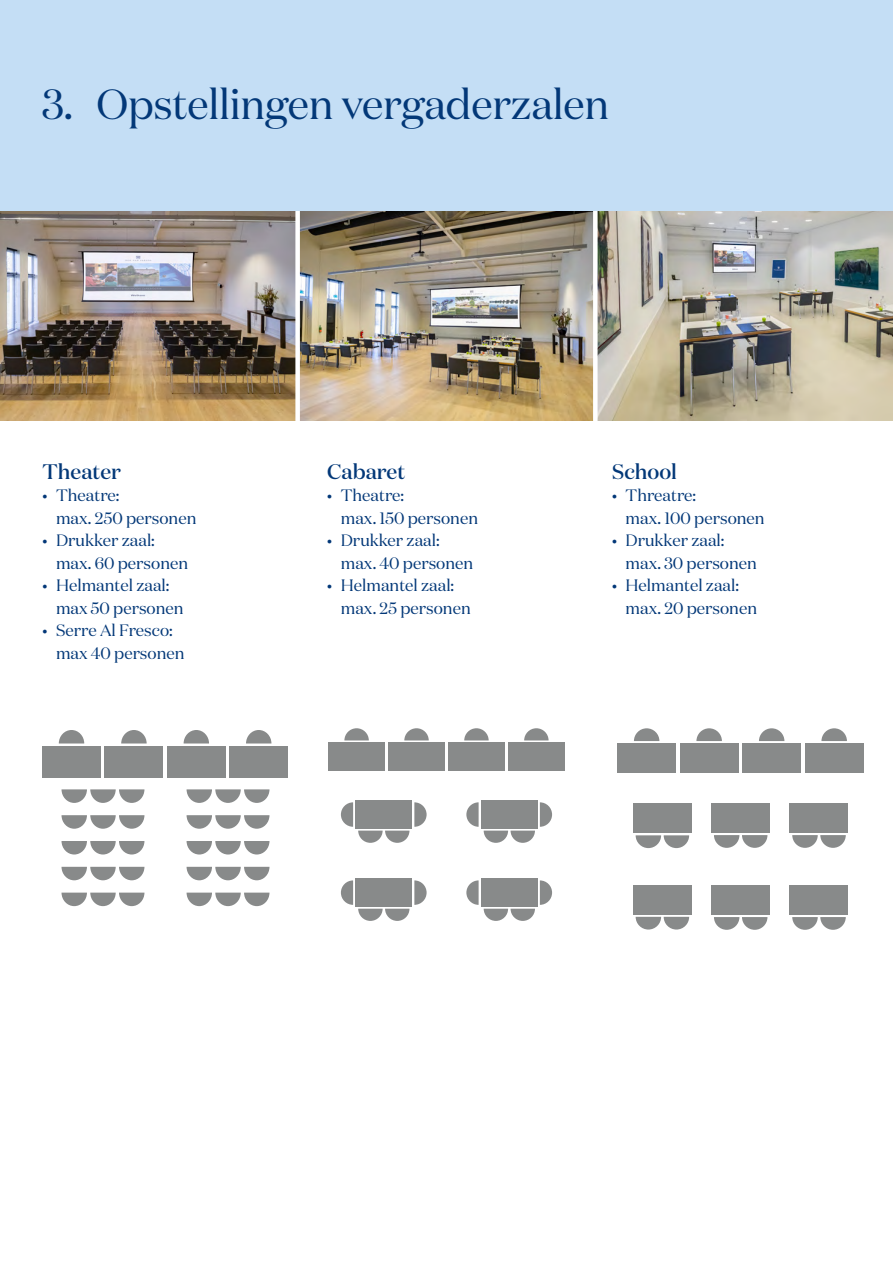
<style>
.page{position:relative;width:893px;height:1263px;background:#fff}
.page>*{position:absolute;margin:0;border:0;box-sizing:border-box;transform-origin:0 0}
.t1{font:42px "Domaine Display";letter-spacing:-.005em;color:#033878}
.t2{font:500 21px "Domaine Display";color:#033878}
.t3{font:16.5px/22.5px "Domaine Display";color:#033878}
</style>
<div class="page">
<svg style="left:62px;top:789px;width:82px;height:14px"></svg>
<svg style="left:62px;top:815px;width:82px;height:14px"></svg>
<svg style="left:62px;top:841px;width:82px;height:13px"></svg>
<svg style="left:62px;top:867px;width:82px;height:13px"></svg>
<svg style="left:62px;top:893px;width:82px;height:13px"></svg>
<svg style="left:187px;top:789px;width:82px;height:14px"></svg>
<svg style="left:187px;top:815px;width:82px;height:14px"></svg>
<svg style="left:187px;top:841px;width:82px;height:13px"></svg>
<svg style="left:187px;top:867px;width:82px;height:13px"></svg>
<svg style="left:187px;top:893px;width:82px;height:13px"></svg>
<svg style="left:59px;top:730px;width:25px;height:13px"></svg>
<div style="left:42px;top:746px;width:59px;height:31px;background:#888a8a"></div>
<svg style="left:121px;top:730px;width:26px;height:13px"></svg>
<div style="left:105px;top:746px;width:58px;height:31px;background:#888a8a"></div>
<svg style="left:246px;top:730px;width:25px;height:13px"></svg>
<div style="left:229px;top:746px;width:59px;height:31px;background:#888a8a"></div>
<svg style="left:184px;top:730px;width:25px;height:13px"></svg>
<div style="left:167px;top:746px;width:59px;height:31px;background:#888a8a"></div>
<svg style="left:634px;top:728px;width:25px;height:13px"></svg>
<div style="left:617px;top:743px;width:59px;height:30px;background:#888a8a"></div>
<svg style="left:696px;top:728px;width:26px;height:13px"></svg>
<div style="left:680px;top:743px;width:59px;height:30px;background:#888a8a"></div>
<svg style="left:821px;top:728px;width:26px;height:13px"></svg>
<div style="left:805px;top:743px;width:59px;height:30px;background:#888a8a"></div>
<svg style="left:759px;top:728px;width:25px;height:13px"></svg>
<div style="left:742px;top:743px;width:59px;height:30px;background:#888a8a"></div>
<div style="left:633px;top:803px;width:58px;height:30px;background:#888a8a"></div>
<svg style="left:636px;top:835px;width:53px;height:13px"></svg>
<div style="left:633px;top:885px;width:58px;height:29px;background:#888a8a"></div>
<svg style="left:636px;top:917px;width:53px;height:12px"></svg>
<div style="left:711px;top:803px;width:59px;height:30px;background:#888a8a"></div>
<svg style="left:714px;top:835px;width:53px;height:13px"></svg>
<div style="left:711px;top:885px;width:59px;height:30px;background:#888a8a"></div>
<svg style="left:714px;top:917px;width:53px;height:13px"></svg>
<div style="left:789px;top:803px;width:59px;height:30px;background:#888a8a"></div>
<svg style="left:792px;top:835px;width:54px;height:13px"></svg>
<div style="left:789px;top:885px;width:59px;height:30px;background:#888a8a"></div>
<svg style="left:792px;top:917px;width:54px;height:13px"></svg>
<div style="left:355px;top:800px;width:57px;height:28px;background:#888a8a"></div>
<svg style="left:341px;top:802px;width:86px;height:41px"></svg>
<div style="left:481px;top:800px;width:56px;height:28px;background:#888a8a"></div>
<svg style="left:466px;top:802px;width:86px;height:41px"></svg>
<div style="left:355px;top:878px;width:57px;height:28px;background:#888a8a"></div>
<svg style="left:341px;top:880px;width:86px;height:41px"></svg>
<div style="left:481px;top:878px;width:56px;height:28px;background:#888a8a"></div>
<svg style="left:466px;top:880px;width:86px;height:41px"></svg>
<svg style="left:344px;top:728px;width:25px;height:12px"></svg>
<div style="left:328px;top:743px;width:57px;height:28px;background:#888a8a"></div>
<svg style="left:404px;top:728px;width:25px;height:12px"></svg>
<div style="left:388px;top:743px;width:57px;height:28px;background:#888a8a"></div>
<svg style="left:524px;top:728px;width:25px;height:12px"></svg>
<div style="left:508px;top:743px;width:57px;height:28px;background:#888a8a"></div>
<svg style="left:464px;top:728px;width:25px;height:12px"></svg>
<div style="left:448px;top:743px;width:57px;height:28px;background:#888a8a"></div>
<img style="left:300px;top:210px;width:293px;height:211px">
<img style="left:0;top:210px;width:295px;height:211px">
<img style="left:598px;top:210px;width:295px;height:211px">
<div style="left:0;top:0;width:893px;height:210px;background:#c4def5"></div>
<h1 class="t1" style="left:43px;top:78px;width:568px">3. Opstellingen vergaderzalen</h1>
<p class="t2" style="left:43px;top:458px;width:80px">Theater</p>
<p class="t3" style="left:56px;top:484px;width:142px;text-indent:-13px">• Theatre:<br>max. 250 personen</p>
<p class="t3" style="left:56px;top:529px;width:134px;text-indent:-13px">• Drukker zaal: max. 60 personen</p>
<p class="t3" style="left:56px;top:574px;width:129px;text-indent:-13px">• Helmantel zaal: max 50 personen</p>
<p class="t3" style="left:56px;top:619px;width:130px;text-indent:-13px">• Serre Al Fresco: max 40 personen</p>
<p class="t2" style="left:327px;top:458px;width:79px">Cabaret</p>
<p class="t3" style="left:341px;top:484px;width:139px;text-indent:-13px">• Theatre:<br>max. 150 personen</p>
<p class="t3" style="left:341px;top:529px;width:134px;text-indent:-13px">• Drukker zaal: max. 40 personen</p>
<p class="t3" style="left:341px;top:574px;width:132px;text-indent:-13px">• Helmantel zaal: max. 25 personen</p>
<p class="t2" style="left:612px;top:458px;width:66px">School</p>
<p class="t3" style="left:625px;top:484px;width:141px;text-indent:-13px">• Threatre:<br>max. 100 personen</p>
<p class="t3" style="left:625px;top:529px;width:133px;text-indent:-13px">• Drukker zaal: max. 30 personen</p>
<p class="t3" style="left:625px;top:574px;width:133px;text-indent:-13px">• Helmantel zaal: max. 20 personen</p>
</div>
